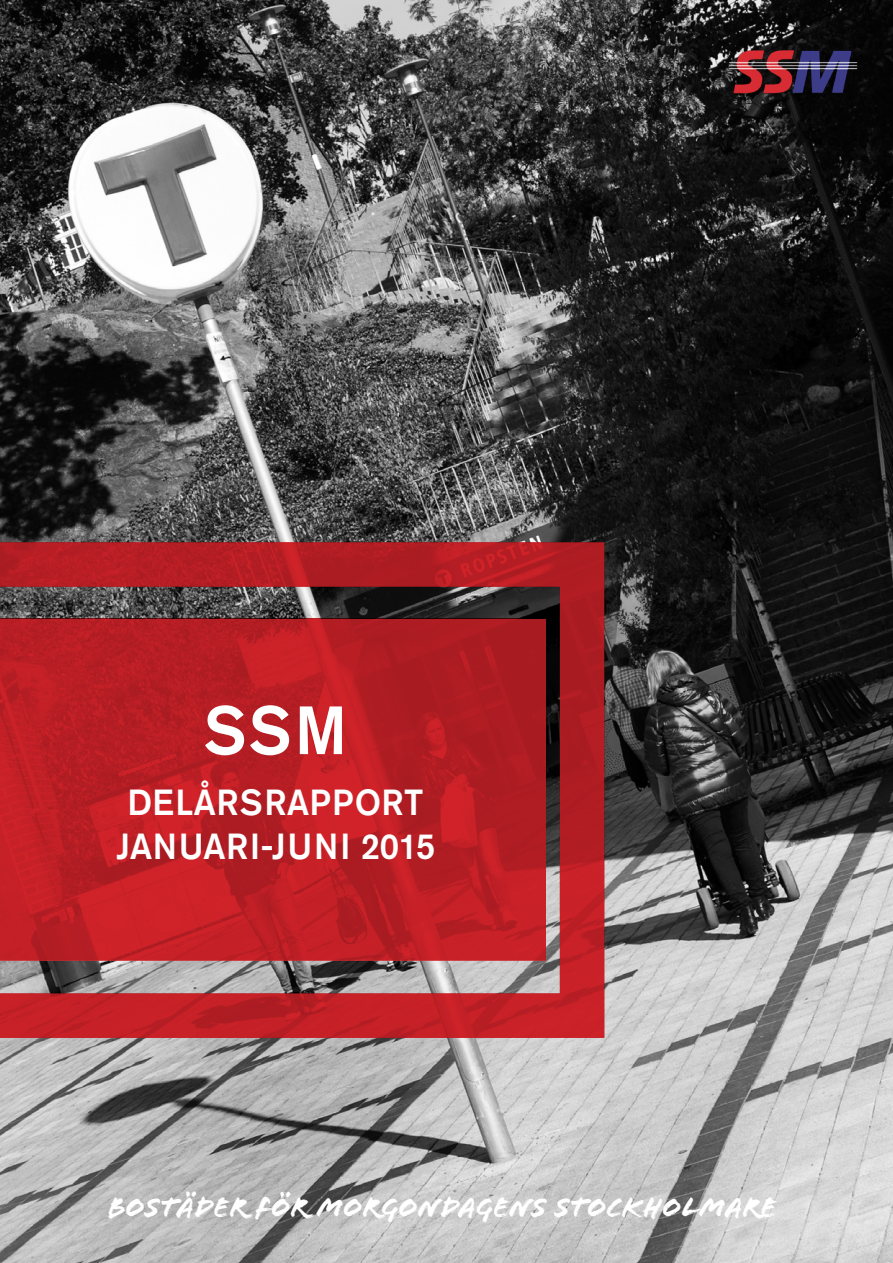
<style>
.page{position:relative;width:893px;height:1263px;background:#fff}
.page>*{position:absolute;margin:0;border:0;box-sizing:border-box;transform-origin:0 0}
.t1{font:500 67.5px "Akzidenz Grotesk Std";color:#fff;scale:.95 1}
.t2{font:500 36px/43.2px "Akzidenz Grotesk Std";letter-spacing:.015em;color:#fff;text-align:center;scale:.95 1}
.t3{font:29.55px "Flood Std";color:#fff}
</style>
<div class="page">
<img style="left:0;top:0;width:893px;height:1263px">
<svg style="left:0;top:542px;width:604px;height:496px;background:#9c393c"></svg>
<svg style="left:0;top:619px;width:546px;height:341px;background:#ba1e24"></svg>
<img style="left:727px;top:43px;width:132px;height:57px">
<h1 class="t1" style="left:204px;top:689px;width:152px">SSM</h1>
<p class="t2" style="left:116px;top:780px;width:337px">DELÅRSRAPPORT<br>JANUARI-JUNI 2015</p>
<p class="t3" style="left:107px;top:1190px;width:671px">BOSTÄDER FÖR MORGONDAGENS STOCKHOLMARE</p>
</div>
